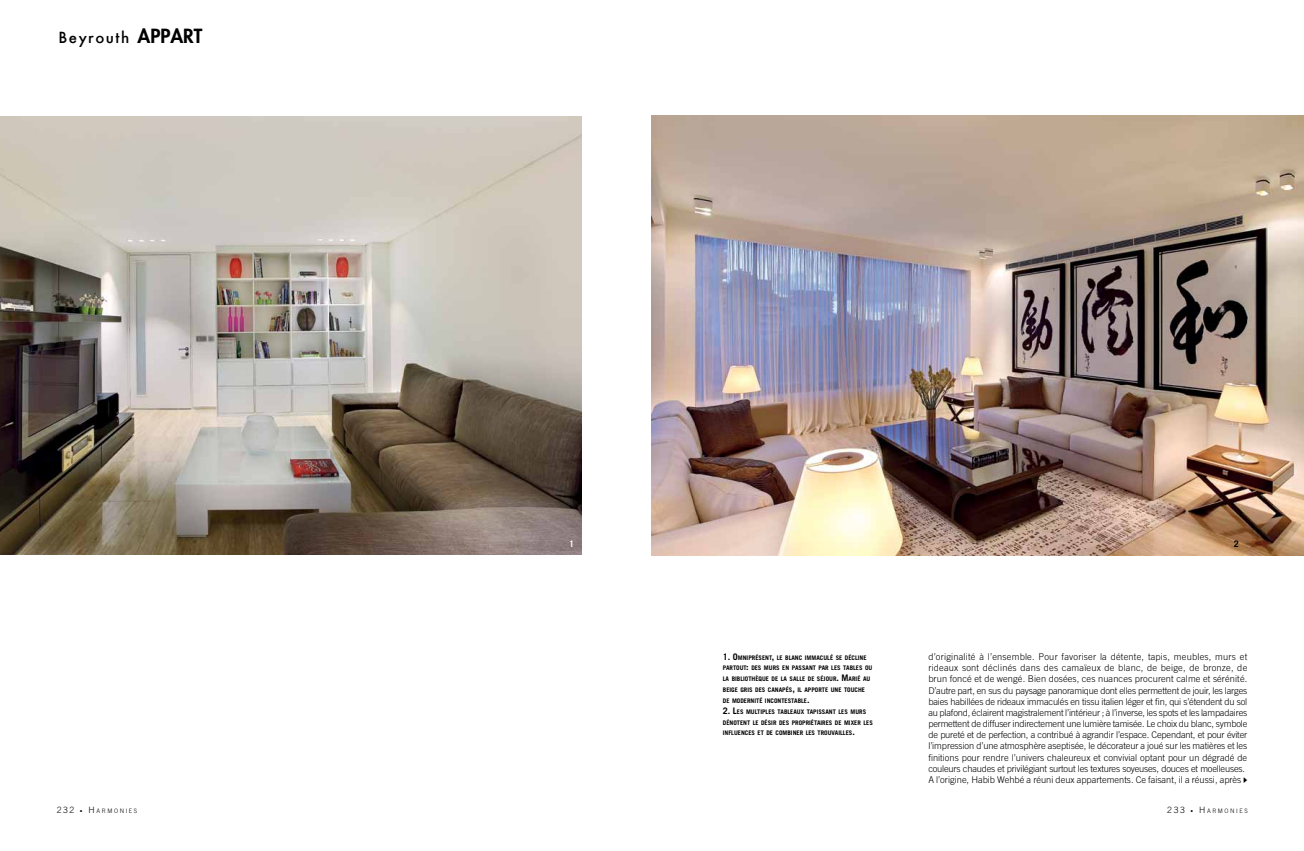
<style>
.page{position:relative;width:1304px;height:851px;background:#fff}
.page>*{position:absolute;margin:0;border:0;box-sizing:border-box;transform-origin:0 0}
.t1{font:500 15px "Futura";letter-spacing:.1em;color:#000}
.t2{font:300 9.3px/11.2px "Trade Gothic";letter-spacing:-.02em;color:#000}
.t3{font:700 9px "Trade Gothic";color:#fff}
.t4{font:700 9px "Trade Gothic";color:#000}
.t5{font:700 6.3px/10.8px "Trade Gothic";color:#000}
.t6{font:300 6.1px "Trade Gothic";letter-spacing:.255em;color:#000}
.s1{font-weight:800;font-size:19px}
.s2{font-size:9px}
.s3{font-size:8.7px}
.s4{font-size:5.4px}
</style>
<div class="page">
<img style="left:652px;top:116px;width:652px;height:439px">
<img style="left:0;top:117px;width:581px;height:437px">
<h1 class="t1" style="left:59px;top:27px;width:145px">Beyrouth <span class="s1">APPART</span></h1>
<p class="t3" style="left:569px;top:538px;width:7px">1</p>
<p class="t4" style="left:1234px;top:538px;width:7px">2</p>
<p class="t5" style="left:723px;top:651px;width:151px"><span class="s2">1. O</span>MNIPRÉSENT<span class="s2">,</span> LE BLANC IMMACULÉ SE DÉCLINE PARTOUT<span class="s2">:</span> DES MURS EN PASSANT PAR LES TABLES OU LA BIBLIOTHÈQUE DE LA SALLE DE SÉJOUR<span class="s2">. M</span>ARIÉ AU BEIGE GRIS DES CANAPÉS<span class="s2">,</span> IL APPORTE UNE TOUCHE DE MODERNITÉ INCONTESTABLE<span class="s2">.</span></p>
<p class="t5" style="left:723px;top:705px;width:151px"><span class="s2">2. L</span>ES MULTIPLES TABLEAUX TAPISSANT LES MURS<br>DÉNOTENT LE DÉSIR DES PROPRIÉTAIRES DE MIXER LES<br>INFLUENCES ET DE COMBINER LES TROUVAILLES<span class="s2">.</span></p>
<p class="t2" style="left:928px;top:651px;width:320px">d’originalité à l’ensemble. Pour favoriser la détente, tapis, meubles, murs et rideaux sont déclinés dans des camaïeux de blanc, de beige, de bronze, de brun foncé et de wengé. Bien dosées, ces nuances procurent calme et sérénité.<br>D’autre part, en sus du paysage panoramique dont elles permettent de jouir, les larges baies habillées de rideaux immaculés en tissu italien léger et fin, qui s’étendent du sol au plafond, éclairent magistralement l’intérieur ; à l’inverse, les spots et les lampadaires permettent de diffuser indirectement une lumière tamisée. Le choix du blanc, symbole de pureté et de perfection, a contribué à agrandir l’espace. Cependant, et pour éviter l’impression d’une atmosphère aseptisée, le décorateur a joué sur les matières et les finitions pour rendre l’univers chaleureux et convivial optant pour un dégradé de couleurs chaudes et privilégiant surtout les textures soyeuses, douces et moelleuses.<br>A l’origine, Habib Wehbé a réuni deux appartements. Ce faisant, il a réussi, après</p>
<p class="t6" style="left:57px;top:806px;width:82px"><span class="s3">232</span> <span class="s4">•</span> <span class="s3">H</span>ARMONIES</p>
<p class="t6" style="left:1167px;top:806px;width:82px"><span class="s3">233</span> <span class="s4">•</span> <span class="s3">H</span>ARMONIES</p>
</div>
